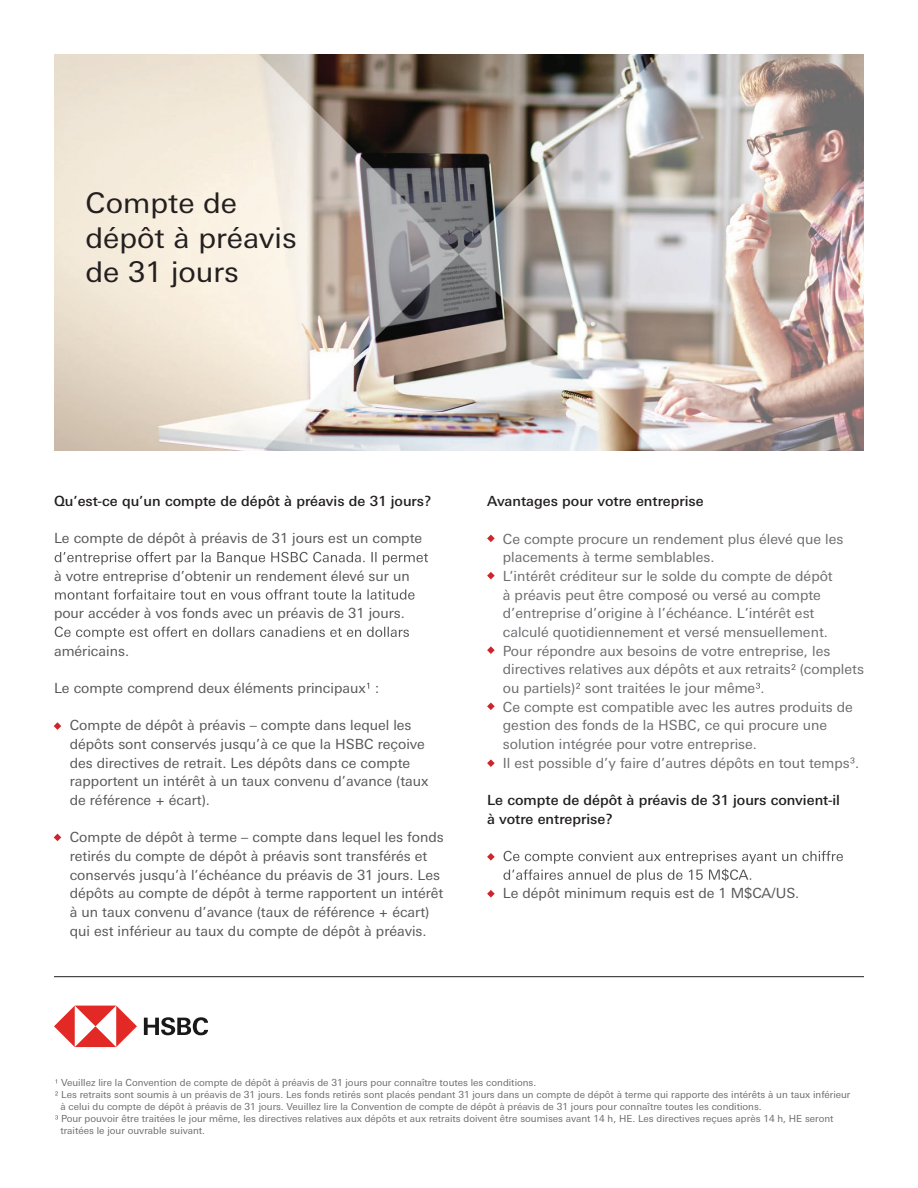
<style>
.page{position:relative;width:918px;height:1188px;background:#fff}
.page>*{position:absolute;margin:0;border:0;box-sizing:border-box;transform-origin:0 0}
.t1{font:28.5px/34.5px "Univers Nextfor HSBC";color:#231f20;scale:1.04 1}
.t2{font:13.95px/18.8px "Univers Nextfor HSBC";color:#57585a}
.t3{font:13.95px/18.8px "Univers Nextfor HSBC";color:#6c6d70}
.t4{font:500 13.95px/18.8px "Univers Nextfor HSBC";color:#231f20}
.t5{font:9.75px/12px "Univers Nextfor HSBC";color:#6c6d70}
.s1{color:#fff}
</style>
<div class="page">
<img style="left:54px;top:54px;width:810px;height:396px">
<svg style="left:54px;top:1006px;width:83px;height:41px"></svg>
<svg style="left:144px;top:1017px;width:64px;height:18px"></svg>
<svg style="left:791px;top:664px;width:5px;height:6px"></svg>
<svg style="left:576px;top:683px;width:4px;height:6px"></svg>
<svg style="left:756px;top:683px;width:4px;height:6px"></svg>
<svg style="left:850px;top:757px;width:5px;height:7px"></svg>
<svg style="left:503px;top:851px;width:340px;height:31px"></svg>
<svg style="left:55px;top:552px;width:373px;height:13px"></svg>
<svg style="left:55px;top:589px;width:360px;height:11px"></svg>
<svg style="left:55px;top:627px;width:354px;height:13px"></svg>
<hr style="left:54px;top:976px;width:810px;height:1px;background:#231f20">
<svg style="left:55px;top:1115px;width:3px;height:5px"></svg>
<svg style="left:54px;top:722px;width:7px;height:8px"></svg>
<svg style="left:487px;top:535px;width:8px;height:7px"></svg>
<svg style="left:487px;top:572px;width:8px;height:7px"></svg>
<svg style="left:487px;top:646px;width:8px;height:8px"></svg>
<svg style="left:487px;top:703px;width:8px;height:7px"></svg>
<svg style="left:487px;top:759px;width:8px;height:8px"></svg>
<svg style="left:487px;top:890px;width:8px;height:8px"></svg>
<svg style="left:487px;top:853px;width:8px;height:8px"></svg>
<svg style="left:54px;top:834px;width:7px;height:7px"></svg>
<h1 class="t1" style="left:86px;top:184px;width:205px">Compte de dépôt à préavis de 31 jours</h1>
<p class="t4" style="left:54px;top:491px;width:379px">Qu’est-ce qu’un compte de dépôt à préavis de 31 jours?</p>
<p class="t2" style="left:54px;top:528px;width:370px">Le compte de dépôt à préavis de 31 jours est un compte</p>
<p class="t2" style="left:54px;top:566px;width:357px">à votre entreprise d’obtenir un rendement élevé sur un</p>
<p class="t2" style="left:54px;top:603px;width:352px">pour accéder à vos fonds avec un préavis de 31 jours.</p>
<p class="t2" style="left:54px;top:640px;width:77px">américains.</p>
<p class="t2" style="left:54px;top:678px;width:327px">Le compte comprend deux éléments principaux :</p>
<p class="t2" style="left:70px;top:715px;width:360px;text-indent:-16px"><span class="s1">•</span> Compte de dépôt à préavis – compte dans lequel les dépôts sont conservés jusqu’à ce que la HSBC reçoive des directives de retrait. Les dépôts dans ce compte rapportent un intérêt à un taux convenu d’avance (taux de référence + écart).</p>
<p class="t2" style="left:70px;top:827px;width:376px;text-indent:-16px"><span class="s1">•</span> Compte de dépôt à terme – compte dans lequel les fonds retirés du compte de dépôt à préavis sont transférés et conservés jusqu’à l’échéance du préavis de 31 jours. Les dépôts au compte de dépôt à terme rapportent un intérêt à un taux convenu d’avance (taux de référence + écart) qui est inférieur au taux du compte de dépôt à préavis.</p>
<p class="t4" style="left:487px;top:491px;width:218px">Avantages pour votre entreprise</p>
<p class="t3" style="left:503px;top:528px;width:342px;text-indent:-16px"><span class="s1">•</span> Ce compte procure un rendement plus élevé que les placements à terme semblables.</p>
<p class="t3" style="left:503px;top:566px;width:331px;text-indent:-16px"><span class="s1">•</span> L’intérêt créditeur sur le solde du compte de dépôt à préavis peut être composé ou versé au compte d’entreprise d’origine à l’échéance. L’intérêt est calculé quotidiennement et versé mensuellement.</p>
<p class="t3" style="left:503px;top:640px;width:363px;text-indent:-16px"><span class="s1">•</span> Pour répondre aux besoins de votre entreprise, les directives relatives aux dépôts et aux retraits (complets ou partiels) sont traitées le jour même .</p>
<p class="t3" style="left:503px;top:696px;width:352px;text-indent:-16px"><span class="s1">•</span> Ce compte est compatible avec les autres produits de gestion des fonds de la HSBC, ce qui procure une solution intégrée pour votre entreprise.</p>
<p class="t3" style="left:487px;top:752px;width:373px"><span class="s1">•</span> Il est possible d’y faire d’autres dépôts en tout temps .</p>
<p class="t4" style="left:487px;top:790px;width:355px">Le compte de dépôt à préavis de 31 jours convient-il à votre entreprise?</p>
<p class="t2" style="left:487px;top:883px;width:314px"><span class="s1">•</span> Le dépôt minimum requis est de 1 M$CA/US.</p>
<p class="t5" style="left:60px;top:1076px;width:792px">Veuillez lire la Convention de compte de dépôt à préavis de 31 jours pour connaître toutes les conditions.<br>Les retraits sont soumis à un préavis de 31 jours. Les fonds retirés sont placés pendant 31 jours dans un compte de dépôt à terme qui rapporte des intérêts à un taux inférieur à celui du compte de dépôt à préavis de 31 jours. Veuillez lire la Convention de compte de dépôt à préavis de 31 jours pour connaître toutes les conditions.<br>Pour pouvoir être traitées le jour même, les directives relatives aux dépôts et aux retraits doivent être soumises avant 14 h, HE. Les directives reçues après 14 h, HE seront traitées le jour ouvrable suivant.</p>
</div>
